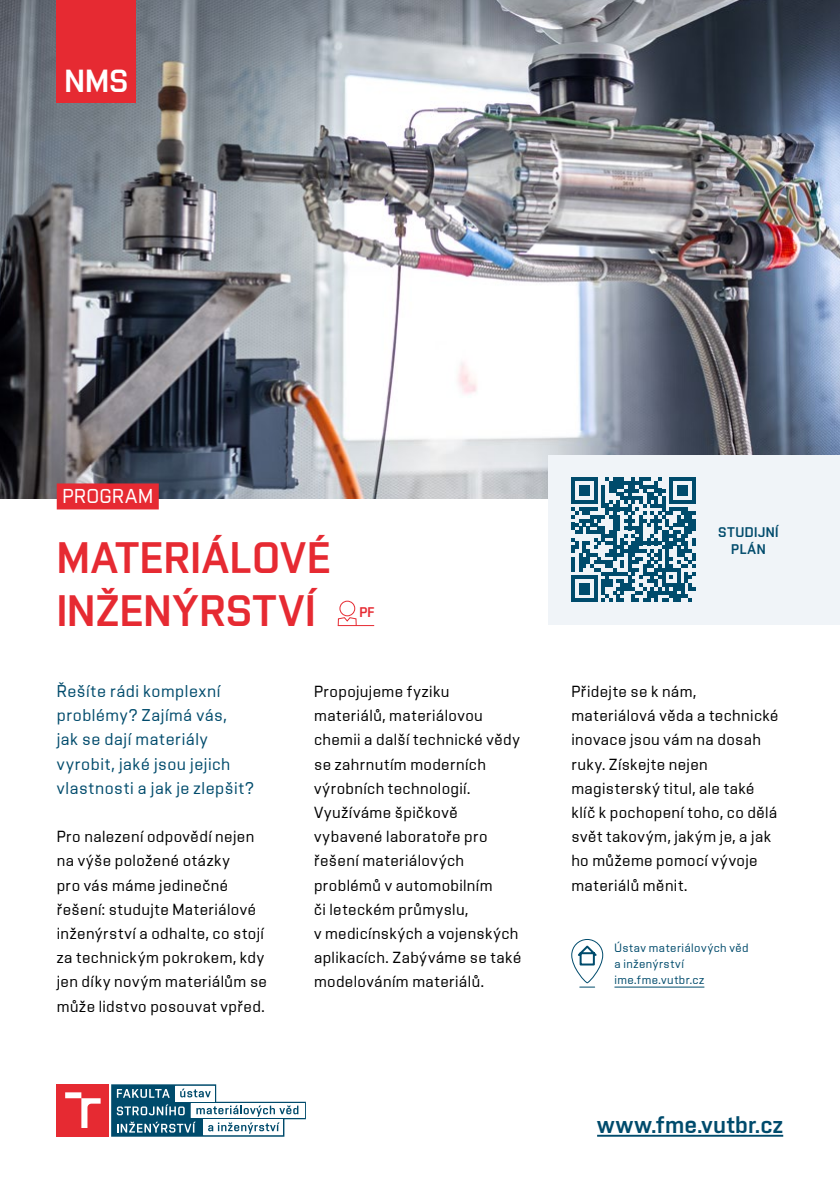
<style>
.page{position:relative;width:840px;height:1191px;background:#fff}
.page>*{position:absolute;margin:0;border:0;box-sizing:border-box;transform-origin:0 0}
.t1{font:44px/52.8px "Vafle VUT";letter-spacing:.02em;color:#e62a32}
.t2{font:32px "Vafle VUT";color:#fff}
.t3{font:24px "Vafle VUT";letter-spacing:.02em;color:#004b6c}
.t4{font:20px "Vafle Light VUT";letter-spacing:.025em;color:#fff}
.t5{font:17px/24.2px "Vafle Light VUT";letter-spacing:.03em;color:#004b6c}
.t6{font:16px/24.2px "Vafle Light VUT";letter-spacing:.025em;color:#000}
.t7{font:14px/16.8px "Vafle VUT";letter-spacing:.045em;color:#004b6c;text-align:center}
.t8{font:14px "Vafle VUT";color:#e62a32}
.t9{font:12px/16px "Vafle Light VUT";letter-spacing:.04em;color:#004b6c}
</style>
<div class="page">
<img style="left:0;top:0;width:839px;height:498px">
<div style="left:548px;top:455px;width:291px;height:169px;background:#f0f4f8"></div>
<svg style="left:571px;top:477px;width:124px;height:125px"></svg>
<hr style="left:596px;top:1134px;width:186px;height:2px;background:#004b6c">
<div style="left:57px;top:483px;width:102px;height:26px;background:#e62a32"></div>
<div style="left:339px;top:601px;width:16px;height:15px;border:1px solid #e62a32;border-radius:50%"></div>
<hr style="left:337px;top:625px;width:37px;height:1px;background:#e62a32">
<svg style="left:337px;top:617px;width:20px;height:9px"></svg>
<div style="left:57px;top:1084px;width:52px;height:52px;background:#e62a32"></div>
<svg style="left:65px;top:1092px;width:36px;height:36px"></svg>
<svg style="left:111px;top:1084px;width:195px;height:52px"></svg>
<div style="left:57px;top:0;width:79px;height:102px;background:#e62a32"></div>
<svg style="left:571px;top:939px;width:32px;height:49px"></svg>
<hr style="left:614px;top:986px;width:90px;height:1px;background:#004b6c">
<h2 class="t2" style="left:64px;top:62px;width:65px">NMS</h2>
<p class="t4" style="left:62px;top:485px;width:92px">PROGRAM</p>
<h1 class="t1" style="left:57px;top:531px;width:275px">MATERIÁLOVÉ<br>INŽENÝRSTVÍ</h1>
<p class="t8" style="left:359px;top:603px;width:16px">PF</p>
<p class="t5" style="left:57px;top:678px;width:198px">Řešíte rádi komplexní problémy? Zajímá vás,<br>jak se dají materiály vyrobit, jaké jsou jejich vlastnosti a jak je zlepšit?</p>
<p class="t6" style="left:57px;top:824px;width:212px">Pro nalezení odpovědí nejen na výše položené otázky<br>pro vás máme jedinečné řešení: studujte Materiálové inženýrství a odhalte, co stojí za technickým pokrokem, kdy jen díky novým materiálům se může lidstvo posouvat vpřed.</p>
<p class="t6" style="left:314px;top:679px;width:209px">Propojujeme fyziku materiálů, materiálovou chemii a další technické vědy se zahrnutím moderních výrobních technologií.<br>Využíváme špičkově vybavené laboratoře pro řešení materiálových problémů v automobilním<br>či leteckém průmyslu,<br>v medicínských a vojenských aplikacích. Zabýváme se také modelováním materiálů.</p>
<p class="t7" style="left:718px;top:523px;width:62px">STUDIJNÍ<br>PLÁN</p>
<p class="t6" style="left:571px;top:679px;width:209px">Přidejte se k nám, materiálová věda a technické inovace jsou vám na dosah ruky. Získejte nejen magisterský titul, ale také klíč k pochopení toho, co dělá svět takovým, jakým je, a jak ho můžeme pomocí vývoje materiálů měnit.</p>
<p class="t9" style="left:614px;top:939px;width:136px">Ústav materiálových věd a inženýrství ime.fme.vutbr.cz</p>
<h3 class="t3" style="left:596px;top:1110px;width:187px">www.fme.vutbr.cz</h3>
</div>
